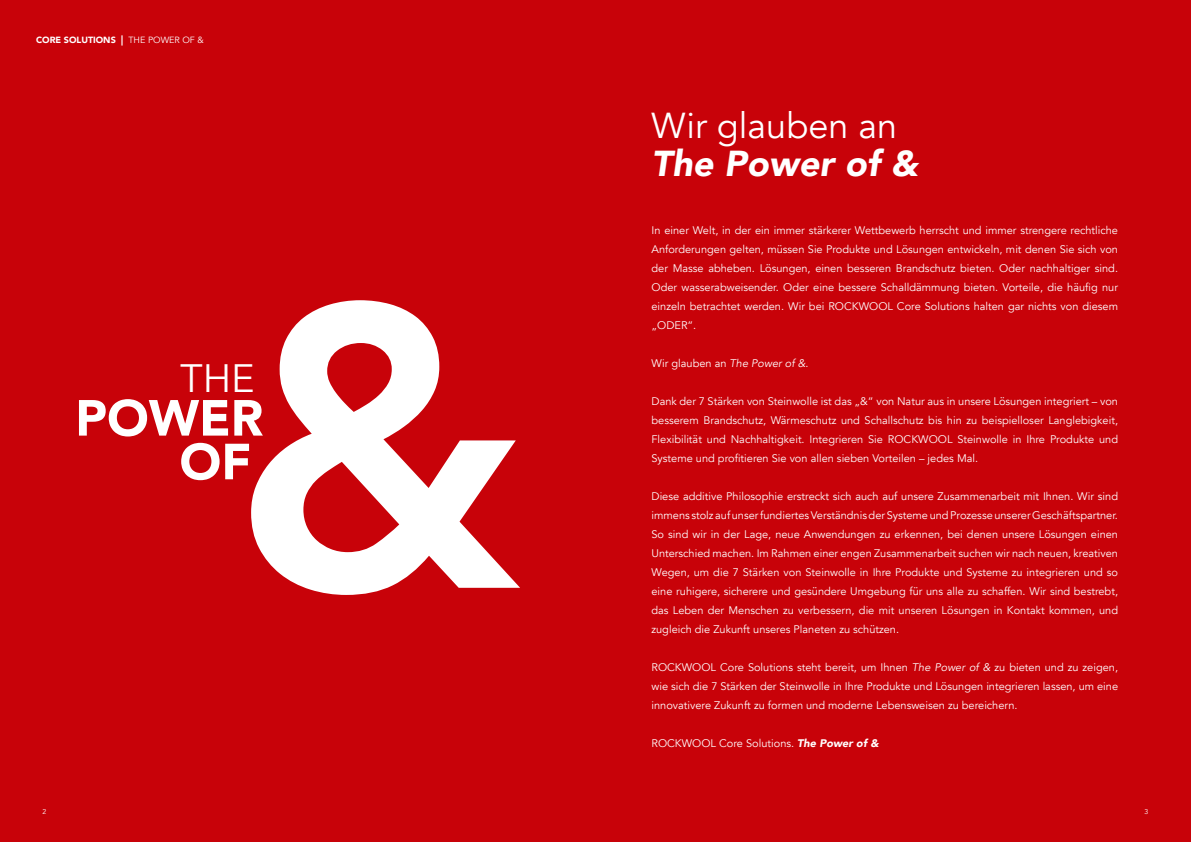
<style>
.page{position:relative;width:1191px;height:842px;background:#c80209}
.page>*{position:absolute;margin:0;border:0;box-sizing:border-box;transform-origin:0 0}
.t1{font:900 50.2px "Avenir";color:#fff}
.t2{font:39.5px "Avenir";color:#fff}
.Titles{font:36px "Avenir";color:#fff}
.Titles-2{font:italic 900 36px "Avenir";color:#fff}
.t3{font:11px/19px "Avenir";color:#fff;text-align:justify}
.t4{font:900 9px "Avenir";color:#fff}
.t5{font:7px "Avenir";color:#fff}
.s1{font-size:10.2px}
.s2{font-weight:400}
.s3{font-style:italic}
.s4{font-weight:900;font-style:italic}
</style>
<div class="page">
<svg style="left:251px;top:300px;width:269px;height:295px"></svg>
<p class="t4" style="left:36px;top:32px;width:169px">CORE SOLUTIONS <span class="s1">|</span> <span class="s2">THE POWER OF &amp;</span></p>
<p class="t2" style="left:180px;top:355px;width:76px">THE</p>
<p class="t1" style="left:75px;top:375px;width:189px">POWER</p>
<p class="t1" style="left:179px;top:419px;width:73px">OF</p>
<p class="Titles" style="left:651px;top:104px;width:247px">Wir glauben an</p>
<p class="Titles-2" style="left:651px;top:134px;width:268px">The Power of &amp;</p>
<p class="t3" style="left:651px;top:221px;width:468px">In einer Welt, in der ein immer stärkerer Wettbewerb herrscht und immer strengere rechtliche Anforderungen gelten, müssen Sie Produkte und Lösungen entwickeln, mit denen Sie sich von der Masse abheben. Lösungen, einen besseren Brandschutz bieten. Oder nachhaltiger sind.<br>Oder wasserabweisender. Oder eine bessere Schalldämmung bieten. Vorteile, die häufig nur einzeln betrachtet werden. Wir bei ROCKWOOL Core Solutions halten gar nichts von diesem „ODER“.</p>
<p class="t3" style="left:651px;top:354px;width:158px">Wir glauben an <span class="s3">The Power of &amp;</span>.</p>
<p class="t3" style="left:651px;top:392px;width:468px">Dank der 7 Stärken von Steinwolle ist das „&amp;“ von Natur aus in unsere Lösungen integriert – von besserem Brandschutz, Wärmeschutz und Schallschutz bis hin zu beispielloser Langlebigkeit, Flexibilität und Nachhaltigkeit. Integrieren Sie ROCKWOOL Steinwolle in Ihre Produkte und Systeme und profitieren Sie von allen sieben Vorteilen – jedes Mal.</p>
<p class="t3" style="left:651px;top:487px;width:468px">Diese additive Philosophie erstreckt sich auch auf unsere Zusammenarbeit mit Ihnen. Wir sind immens stolz auf unser fundiertes Verständnis der Systeme und Prozesse unserer Geschäftspartner.<br>So sind wir in der Lage, neue Anwendungen zu erkennen, bei denen unsere Lösungen einen Unterschied machen. Im Rahmen einer engen Zusammenarbeit suchen wir nach neuen, kreativen Wegen, um die 7 Stärken von Steinwolle in Ihre Produkte und Systeme zu integrieren und so eine ruhigere, sicherere und gesündere Umgebung für uns alle zu schaffen. Wir sind bestrebt, das Leben der Menschen zu verbessern, die mit unseren Lösungen in Kontakt kommen, und zugleich die Zukunft unseres Planeten zu schützen.</p>
<p class="t3" style="left:651px;top:658px;width:468px">ROCKWOOL Core Solutions steht bereit, um Ihnen <span class="s3">The Power of &amp;</span> zu bieten und zu zeigen, wie sich die 7 Stärken der Steinwolle in Ihre Produkte und Lösungen integrieren lassen, um eine innovativere Zukunft zu formen und moderne Lebensweisen zu bereichern.</p>
<p class="t3" style="left:651px;top:734px;width:229px">ROCKWOOL Core Solutions. <span class="s4">The Power of &amp;</span></p>
<p class="t5" style="left:43px;top:808px;width:5px">2</p>
<p class="t5" style="left:1144px;top:808px;width:5px">3</p>
</div>
